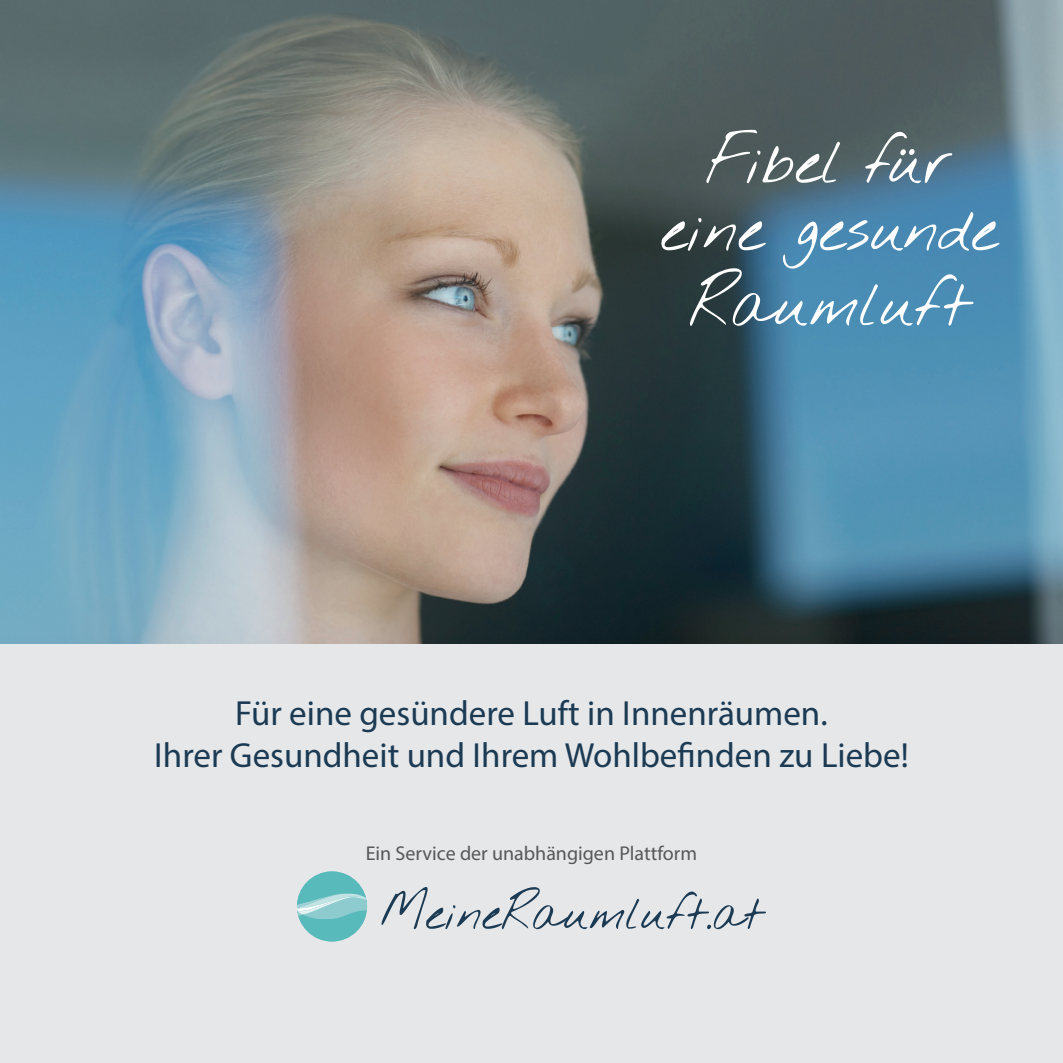
<style>
.page{position:relative;width:1063px;height:1063px;background:#fff}
.page>*{position:absolute;margin:0;border:0;box-sizing:border-box;transform-origin:0 0}
.t1{font:50px/67.5px "Nothing You Could Do";color:#fff;text-align:center}
.t2{font:35px/42.5px "Myriad Pro";color:#1b3a53;text-align:center}
.t3{font:20px "Myriad Pro";color:#57585a}
</style>
<div class="page">
<img style="left:0;top:0;width:1063px;height:327px">
<img style="left:0;top:327px;width:531px;height:318px">
<img style="left:531px;top:327px;width:532px;height:318px">
<div style="left:0;top:645px;width:1063px;height:418px;background:#e6e7e9"></div>
<svg style="left:381px;top:887px;width:385px;height:42px"></svg>
<div style="left:297px;top:871px;width:70px;height:71px;background:#59babc;border-radius:35px"></div>
<svg style="left:297px;top:893px;width:70px;height:26px"></svg>
<h1 class="t1" style="left:660px;top:132px;width:339px">Fibel für eine gesunde</h1>
<h1 class="t1" style="left:689px;top:275px;width:282px">Raumluft</h1>
<p class="t2" style="left:154px;top:691px;width:756px">Für eine gesündere Luft in Innenräumen.<br>Ihrer Gesundheit und Ihrem Wohlbefinden zu Liebe!</p>
<p class="t3" style="left:366px;top:841px;width:333px">Ein Service der unabhängigen Plattform</p>
</div>
